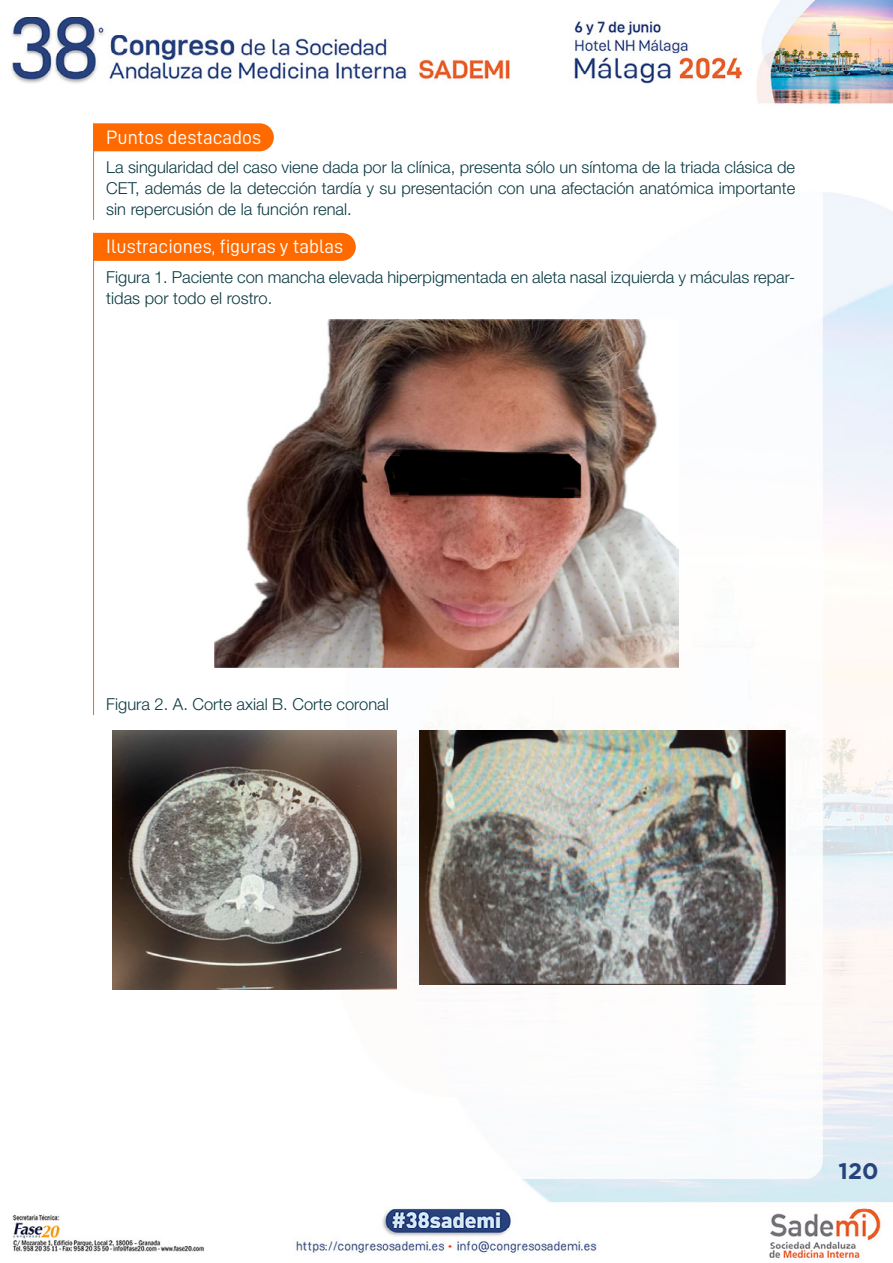
<style>
.page{position:relative;width:893px;height:1263px;background:#fff}
.page>*{position:absolute;margin:0;border:0;box-sizing:border-box;transform-origin:0 0}
.t1{font:700 22.5px "Gotham";color:#27437c}
.t2{font:19.5px "D DIN";color:#fff}
.t3{font:300 16.5px/21px "Helvetica Neue LT Std";color:#0b3b43;text-align:justify}
</style>
<div class="page">
<img style="left:11px;top:0;width:882px;height:1260px">
<div style="left:71px;top:106px;width:752px;height:1073px;background:#fff;border-radius:18px"></div>
<div style="left:93px;top:123px;width:181px;height:28px;background:#ff6a00"></div>
<hr style="left:93px;top:149px;width:1px;height:71px;background:#ff6a00">
<div style="left:93px;top:233px;width:263px;height:28px;background:#ff6a00"></div>
<hr style="left:93px;top:258px;width:1px;height:457px;background:#ff6a00">
<img style="left:215px;top:320px;width:463px;height:347px">
<img style="left:112px;top:731px;width:285px;height:259px">
<img style="left:419px;top:731px;width:367px;height:253px">
<p class="t2" style="left:106px;top:126px;width:156px">Puntos destacados</p>
<p class="t3" style="left:106px;top:157px;width:690px">La singularidad del caso viene dada por la clínica, presenta sólo un síntoma de la triada clásica de CET, además de la detección tardía y su presentación con una afectación anatómica importante sin repercusión de la función renal.</p>
<p class="t2" style="left:106px;top:236px;width:238px">Ilustraciones, figuras y tablas</p>
<p class="t3" style="left:106px;top:266px;width:690px">Figura 1. Paciente con mancha elevada hiperpigmentada en aleta nasal izquierda y máculas repar&shy;tidas por todo el rostro.</p>
<p class="t3" style="left:106px;top:694px;width:284px">Figura 2. A. Corte axial B. Corte coronal</p>
<h1 class="t1" style="left:839px;top:1158px;width:41px">120</h1>
</div>
